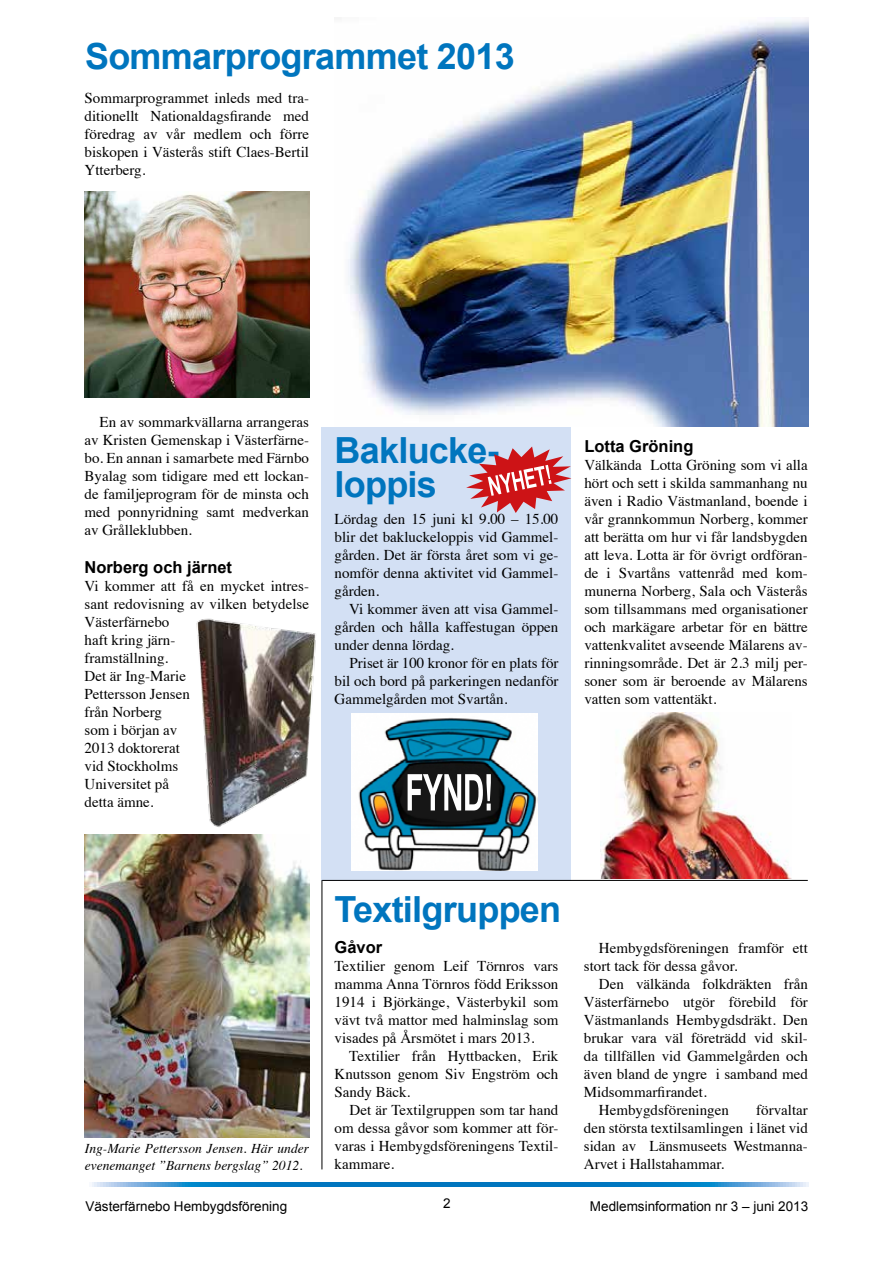
<style>
.page{position:relative;width:893px;height:1263px;background:#fff}
.page>*{position:absolute;margin:0;border:0;box-sizing:border-box;transform-origin:0 0}
.t1{font:700 36px/34.8px "Arial";letter-spacing:-.02em;color:#0075be}
.t2{font:700 16.5px "Arial";color:#000}
.t3{font:15px/18px "Times";color:#000;text-align:justify}
.t4{font:italic 13.5px/16.2px "Times";color:#000}
.t5{font:13.5px "Arial";color:#000}
</style>
<div class="page">
<svg style="left:92px;top:1182px;width:716px;height:5px"></svg>
<div style="left:322px;top:427px;width:249px;height:453px;background:#d3e0f4"></div>
<img style="left:196px;top:615px;width:126px;height:215px">
<img style="left:348px;top:18px;width:460px;height:409px">
<hr style="left:322px;top:880px;width:1px;height:289px;background:#000">
<hr style="left:322px;top:880px;width:486px;height:1px;background:#000">
<img style="left:85px;top:835px;width:224px;height:302px">
<img style="left:85px;top:191px;width:224px;height:206px">
<img style="left:352px;top:714px;width:185px;height:157px">
<svg style="left:408px;top:774px;width:83px;height:36px"></svg>
<svg style="left:466px;top:446px;width:105px;height:67px"></svg>
<img style="left:600px;top:712px;width:192px;height:167px">
<h1 class="t1" style="left:85px;top:40px;width:431px">Sommarprogrammet 2013</h1>
<p class="t3" style="left:85px;top:87px;width:226px">Sommarprogrammet inleds med tra&shy;ditionellt Nationaldagsfirande med föredrag av vår medlem och förre biskopen i Västerås stift Claes-Bertil Ytterberg.</p>
<p class="t3" style="left:85px;top:411px;width:226px;text-indent:15px">En av sommarkvällarna arrangeras av Kristen Gemenskap i Västerfärne&shy;bo. En annan i samarbete med Färnbo Byalag som tidigare med ett lockan&shy;de familjeprogram för de minsta och med ponnyridning samt medverkan av Grålleklubben.</p>
<p class="t2" style="left:85px;top:556px;width:149px">Norberg och järnet</p>
<p class="t3" style="left:85px;top:575px;width:226px;text-align:left">Vi kommer att få en mycket intres&shy;sant redovisning av vilken betydelse<br>Västerfärnebo<br>haft kring järn-<br>framställning.<br>Det är Ing-Marie<br>Pettersson Jensen<br>från Norberg<br>som i början av<br>2013 doktorerat<br>vid Stockholms<br>Universitet på<br>detta ämne.</p>
<h1 class="t1" style="left:334px;top:434px;width:166px">Baklucke&shy;loppis</h1>
<p class="t3" style="left:334px;top:509px;width:225px">Lördag den 15 juni kl 9.00 – 15.00 blir det bakluckeloppis vid Gammel&shy;gården. Det är första året som vi ge&shy;nomför denna aktivitet vid Gammel&shy;gården.</p>
<p class="t3" style="left:334px;top:599px;width:225px;text-indent:15px">Vi kommer även att visa Gammel&shy;gården och hålla kaffestugan öppen under denna lördag.</p>
<p class="t3" style="left:334px;top:653px;width:225px;text-indent:15px">Priset är 100 kronor för en plats för bil och bord på parkeringen nedanför Gammelgården mot Svartån.</p>
<p class="t2" style="left:584px;top:435px;width:111px">Lotta Gröning</p>
<p class="t3" style="left:584px;top:455px;width:225px">Välkända Lotta Gröning som vi alla hört och sett i skilda sammanhang nu även i Radio Västmanland, boende i vår grannkommun Norberg, kommer att berätta om hur vi får landsbygden att leva. Lotta är för övrigt ordföran&shy;de i Svartåns vattenråd med kom&shy;munerna Norberg, Sala och Västerås som tillsammans med organisationer och markägare arbetar för en bättre vattenkvalitet avseende Mälarens av&shy;rinningsområde. Det är 2.3 milj per&shy;soner som är beroende av Mälarens vatten som vattentäkt.</p>
<p class="t4" style="left:85px;top:1140px;width:226px">Ing-Marie Pettersson Jensen. Här under evenemanget ”Barnens bergslag” 2012.</p>
<h1 class="t1" style="left:334px;top:893px;width:228px">Textilgruppen</h1>
<p class="t2" style="left:334px;top:936px;width:49px">Gåvor</p>
<p class="t3" style="left:334px;top:955px;width:225px">Textilier genom Leif Törnros vars mamma Anna Törnros född Eriksson 1914 i Björkänge, Västerbykil som vävt två mattor med halminslag som visades på Årsmötet i mars 2013.</p>
<p class="t3" style="left:334px;top:1045px;width:225px;text-indent:15px">Textilier från Hyttbacken, Erik Knutsson genom Siv Engström och Sandy Bäck.</p>
<p class="t3" style="left:334px;top:1099px;width:225px;text-indent:15px">Det är Textilgruppen som tar hand om dessa gåvor som kommer att för&shy;varas i Hembygdsföreningens Textil&shy;kammare.</p>
<p class="t3" style="left:584px;top:938px;width:225px;text-indent:15px">Hembygdsföreningen framför ett stort tack för dessa gåvor.</p>
<p class="t3" style="left:599px;top:974px;width:210px">Den välkända folkdräkten från</p>
<p class="t3" style="left:584px;top:992px;width:225px">Västerfärnebo utgör förebild för</p>
<p class="t3" style="left:584px;top:1010px;width:225px">Västmanlands Hembygdsdräkt. Den</p>
<p class="t3" style="left:584px;top:1028px;width:225px">brukar vara väl företrädd vid skil-</p>
<p class="t3" style="left:584px;top:1046px;width:225px">da tillfällen vid Gammelgården och</p>
<p class="t3" style="left:584px;top:1064px;width:225px">även bland de yngre i samband med</p>
<p class="t3" style="left:584px;top:1082px;width:124px">Midsommarfirandet.</p>
<p class="t3" style="left:599px;top:1100px;width:131px">Hembygdsföreningen</p>
<p class="t3" style="left:584px;top:1100px;width:225px;text-indent:172px">förvaltar den största textilsamlingen i länet vid sidan av Länsmuseets Westmanna-Arvet i Hallstahammar.</p>
<p class="t5" style="left:85px;top:1197px;width:203px">Västerfärnebo Hembygdsförening</p>
<p class="t5" style="left:443px;top:1195px;width:9px">2</p>
<p class="t5" style="left:590px;top:1197px;width:220px">Medlemsinformation nr 3 – juni 2013</p>
</div>
